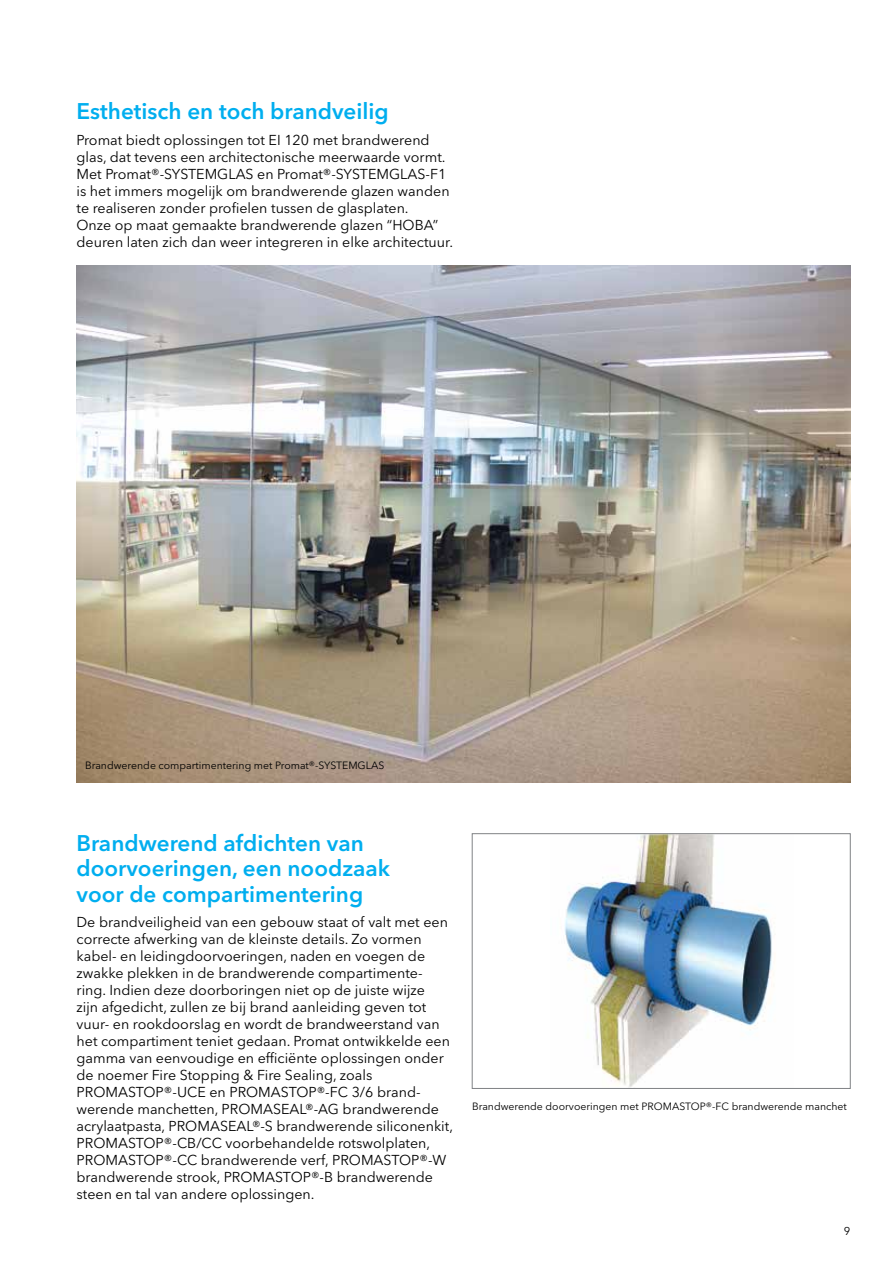
<style>
.page{position:relative;width:893px;height:1263px;background:#fff}
.page>*{position:absolute;margin:0;border:0;box-sizing:border-box;transform-origin:0 0}
.t1{font:600 22.5px/25.5px "Avenir Next LT Pro";color:#00aeef}
.t2{font:14.25px/17px "Avenir Next LT Pro";color:#000}
.t3{font:11.25px "Avenir Next LT Pro";color:#000}
.t4{font:10.5px "Avenir Next LT Pro";color:#000}
</style>
<div class="page">
<img style="left:77px;top:266px;width:773px;height:516px">
<img style="left:564px;top:835px;width:210px;height:252px">
<div style="left:472px;top:833px;width:378px;height:256px;border:1px solid #808285"></div>
<h1 class="t1" style="left:77px;top:98px;width:314px">Esthetisch en toch brandveilig</h1>
<p class="t2" style="left:77px;top:131px;width:378px">Promat biedt oplossingen tot EI 120 met brandwerend glas, dat tevens een architectonische meerwaarde vormt.<br>Met Promat®-SYSTEMGLAS en Promat®-SYSTEMGLAS-F1 is het immers mogelĳk om brandwerende glazen wanden te realiseren zonder profielen tussen de glasplaten.<br>Onze op maat gemaakte brandwerende glazen “HOBA” deuren laten zich dan weer integreren in elke architectuur.</p>
<p class="t4" style="left:85px;top:759px;width:301px">Brandwerende compartimentering met Promat®-SYSTEMGLAS</p>
<h1 class="t1" style="left:77px;top:830px;width:315px">Brandwerend afdichten van doorvoeringen, een noodzaak voor de compartimentering</h1>
<p class="t2" style="left:77px;top:914px;width:378px">De brandveiligheid van een gebouw staat of valt met een correcte afwerking van de kleinste details. Zo vormen kabel- en leidingdoorvoeringen, naden en voegen de zwakke plekken in de brandwerende compartimente&shy;ring. Indien deze doorboringen niet op de juiste wĳze<br>zĳn afgedicht, zullen ze bĳ brand aanleiding geven tot vuur- en rookdoorslag en wordt de brandweerstand van het compartiment teniet gedaan. Promat ontwikkelde een gamma van eenvoudige en efficiënte oplossingen onder de noemer Fire Stopping &amp; Fire Sealing, zoals PROMASTOP®-UCE en PROMASTOP®-FC 3/6 brand&shy;werende manchetten, PROMASEAL®-AG brandwerende acrylaatpasta, PROMASEAL®-S brandwerende siliconenkit, PROMASTOP®-CB/CC voorbehandelde rotswolplaten, PROMASTOP®-CC brandwerende verf, PROMASTOP®-W brandwerende strook, PROMASTOP®-B brandwerende steen en tal van andere oplossingen.</p>
<p class="t4" style="left:472px;top:1100px;width:376px">Brandwerende doorvoeringen met PROMASTOP®-FC brandwerende manchet</p>
<p class="t3" style="left:844px;top:1225px;width:8px">9</p>
</div>
